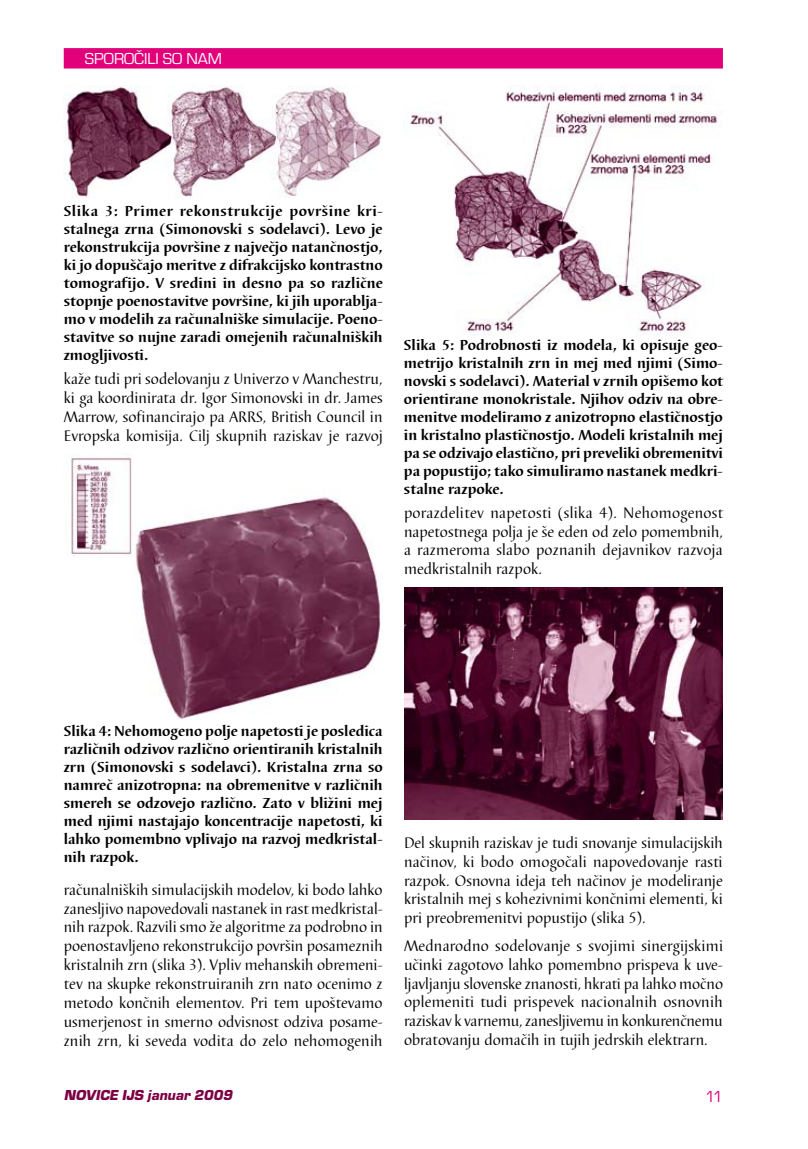
<style>
.page{position:relative;width:808px;height:1149px;background:#fff}
.page>*{position:absolute;margin:0;border:0;box-sizing:border-box;transform-origin:0 0}
.t1{font:16.5px "Eurostile TEE";color:#fff}
.t2{font:16.5px "Eurostile TEE";color:#e2007a}
.t3{font:15.75px/18.9px "Barbedor TEE";color:#000;text-align:justify}
.t4{font:700 15px/18px "Barbedor TEE";color:#000;text-align:justify}
.t5{font:italic 15px "Eurostile TEE Blac";color:#7c0042}
</style>
<div class="page">
<div style="left:64px;top:48px;width:659px;height:20px;background:#e2007a;border:2px solid #e2007a"></div>
<img style="left:64px;top:85px;width:317px;height:113px">
<img style="left:71px;top:454px;width:311px;height:265px">
<img style="left:404px;top:86px;width:319px;height:250px">
<img style="left:404px;top:587px;width:319px;height:232px">
<p class="t1" style="left:85px;top:50px;width:138px">SPOROČILI SO NAM</p>
<p class="t4" style="left:64px;top:202px;width:321px">Slika 3: Primer rekonstrukcije površine kri&shy;stalnega zrna (Simonovski s sodelavci). Levo je rekonstrukcija površine z največjo natančnostjo, ki jo dopuščajo meritve z difrakcijsko kontrastno tomografijo. V sredini in desno pa so različne stopnje poenostavitve površine, ki jih uporablja&shy;mo v modelih za računalniške simulacije. Poeno&shy;stavitve so nujne zaradi omejenih računalniških zmogljivosti.</p>
<p class="t3" style="left:64px;top:369px;width:321px">kaže tudi pri sodelovanju z Univerzo v Manchestru, ki ga koordinirata dr. Igor Simonovski in dr. James Marrow, sofinancirajo pa ARRS, British Council in Evropska komisija. Cilj skupnih raziskav je razvoj</p>
<p class="t4" style="left:404px;top:336px;width:320px">Slika 5: Podrobnosti iz modela, ki opisuje geo&shy;metrijo kristalnih zrn in mej med njimi (Simo&shy;novski s sodelavci). Material v zrnih opišemo kot orientirane monokristale. Njihov odziv na obre&shy;menitve modeliramo z anizotropno elastičnostjo in kristalno plastičnostjo. Modeli kristalnih mej pa se odzivajo elastično, pri preveliki obremenitvi pa popustijo; tako simuliramo nastanek medkri&shy;stalne razpoke.</p>
<p class="t3" style="left:404px;top:503px;width:320px">porazdelitev napetosti (slika 4). Nehomogenost napetostnega polja je še eden od zelo pomembnih, a razmeroma slabo poznanih dejavnikov razvoja medkristalnih razpok.</p>
<p class="t4" style="left:64px;top:722px;width:320px">Slika 4: Nehomogeno polje napetosti je posledica različnih odzivov različno orientiranih kristalnih zrn (Simonovski s sodelavci). Kristalna zrna so namreč anizotropna: na obremenitve v različnih smereh se odzovejo različno. Zato v bližini mej med njimi nastajajo koncentracije napetosti, ki lahko pomembno vplivajo na razvoj medkristal&shy;nih razpok.</p>
<p class="t3" style="left:64px;top:880px;width:321px">računalniških simulacijskih modelov, ki bodo lahko zanesljivo napovedovali nastanek in rast medkristal&shy;nih razpok. Razvili smo že algoritme za podrobno in poenostavljeno rekonstrukcijo površin posameznih kristalnih zrn (slika 3). Vpliv mehanskih obremeni&shy;tev na skupke rekonstruiranih zrn nato ocenimo z metodo končnih elementov. Pri tem upoštevamo usmerjenost in smerno odvisnost odziva posame&shy;znih zrn, ki seveda vodita do zelo nehomogenih</p>
<p class="t3" style="left:404px;top:833px;width:320px">Del skupnih raziskav je tudi snovanje simulacijskih načinov, ki bodo omogočali napovedovanje rasti razpok. Osnovna ideja teh načinov je modeliranje kristalnih mej s kohezivnimi končnimi elementi, ki pri preobremenitvi popustijo (slika 5).</p>
<p class="t3" style="left:404px;top:936px;width:321px">Mednarodno sodelovanje s svojimi sinergijskimi učinki zagotovo lahko pomembno prispeva k uve&shy;ljavljanju slovenske znanosti, hkrati pa lahko močno oplemeniti tudi prispevek nacionalnih osnovnih raziskav k varnemu, zanesljivemu in konkurenčnemu obratovanju domačih in tujih jedrskih elektrarn.</p>
<p class="t5" style="left:64px;top:1085px;width:173px">NOVICE IJS januar 2009</p>
<p class="t2" style="left:705px;top:1087px;width:19px">11</p>
</div>
